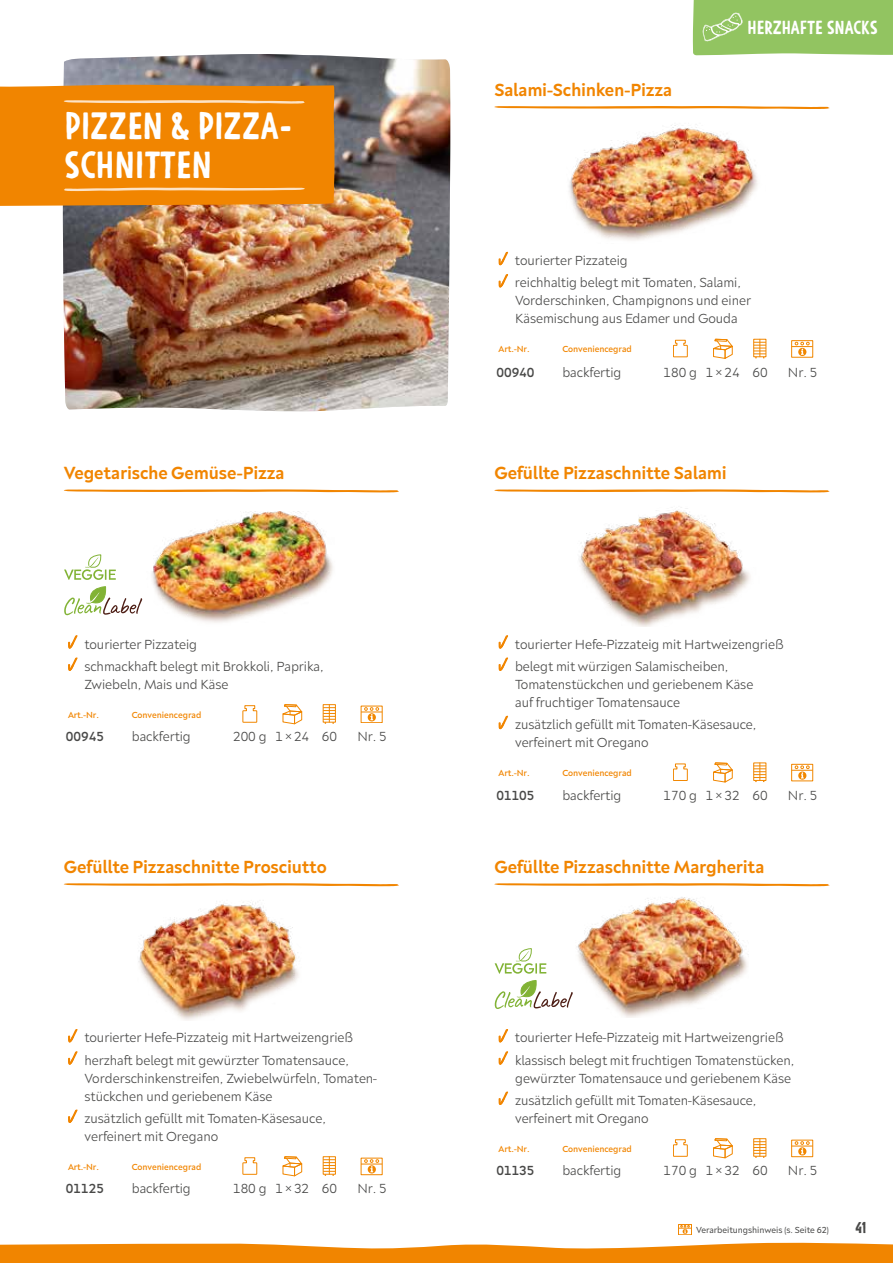
<style>
.page{position:relative;width:893px;height:1263px;background:#fff}
.page>*{position:absolute;margin:0;border:0;box-sizing:border-box;transform-origin:0 0}
.t1{font:36px/39px "Argone LC Bold";color:#fff}
.t2{font:600 18px "Neufreit";letter-spacing:-.005em;color:#f18500}
.t3{font:18px "Argone LC Bold";letter-spacing:-.015em;color:#fff}
.t4{font:15px "Argone LC Bold";color:#494948}
.t5{font:300 13.5px/22.2px "Neufreit";color:#494948}
.t6{font:500 13.5px "Neufreit";color:#494948}
.t7{font:500 9px "Neufreit";color:#f18500}
.t8{font:9px "Neufreit";color:#494948}
</style>
<div class="page">
<img style="left:62px;top:54px;width:388px;height:358px">
<svg style="left:494px;top:106px;width:336px;height:3px"></svg>
<img style="left:569px;top:125px;width:189px;height:116px">
<svg style="left:498px;top:251px;width:11px;height:15px"></svg>
<svg style="left:498px;top:274px;width:11px;height:14px"></svg>
<svg style="left:673px;top:340px;width:15px;height:17px"></svg>
<svg style="left:713px;top:339px;width:20px;height:20px"></svg>
<div style="left:753px;top:339px;width:13px;height:18px;border:1px solid #f18700"></div>
<svg style="left:754px;top:339px;width:12px;height:19px"></svg>
<div style="left:791px;top:340px;width:22px;height:18px;border:1px solid #f18700"></div>
<svg style="left:792px;top:342px;width:21px;height:14px"></svg>
<svg style="left:64px;top:489px;width:335px;height:3px"></svg>
<img style="left:142px;top:511px;width:191px;height:112px">
<svg style="left:68px;top:635px;width:10px;height:14px"></svg>
<svg style="left:68px;top:657px;width:10px;height:14px"></svg>
<svg style="left:243px;top:705px;width:14px;height:18px"></svg>
<svg style="left:283px;top:704px;width:19px;height:20px"></svg>
<div style="left:323px;top:704px;width:13px;height:18px;border:1px solid #f18700"></div>
<svg style="left:323px;top:705px;width:12px;height:19px"></svg>
<div style="left:361px;top:706px;width:21px;height:17px;border:1px solid #f18700"></div>
<svg style="left:361px;top:707px;width:21px;height:14px"></svg>
<svg style="left:64px;top:883px;width:335px;height:3px"></svg>
<img style="left:138px;top:902px;width:161px;height:118px">
<svg style="left:68px;top:1029px;width:10px;height:14px"></svg>
<svg style="left:68px;top:1051px;width:10px;height:14px"></svg>
<svg style="left:68px;top:1109px;width:10px;height:14px"></svg>
<svg style="left:243px;top:1157px;width:14px;height:18px"></svg>
<svg style="left:283px;top:1156px;width:19px;height:20px"></svg>
<div style="left:323px;top:1156px;width:13px;height:18px;border:1px solid #f18700"></div>
<svg style="left:323px;top:1157px;width:12px;height:19px"></svg>
<div style="left:361px;top:1158px;width:21px;height:17px;border:1px solid #f18700"></div>
<svg style="left:361px;top:1159px;width:21px;height:14px"></svg>
<svg style="left:494px;top:489px;width:336px;height:3px"></svg>
<img style="left:579px;top:507px;width:171px;height:120px">
<svg style="left:498px;top:635px;width:10px;height:14px"></svg>
<svg style="left:498px;top:657px;width:10px;height:14px"></svg>
<svg style="left:498px;top:715px;width:11px;height:15px"></svg>
<svg style="left:673px;top:764px;width:15px;height:17px"></svg>
<svg style="left:713px;top:762px;width:20px;height:20px"></svg>
<div style="left:753px;top:762px;width:13px;height:19px;border:1px solid #f18700"></div>
<svg style="left:754px;top:763px;width:12px;height:19px"></svg>
<div style="left:791px;top:764px;width:22px;height:17px;border:1px solid #f18700"></div>
<svg style="left:792px;top:765px;width:21px;height:15px"></svg>
<svg style="left:494px;top:883px;width:336px;height:3px"></svg>
<img style="left:577px;top:897px;width:171px;height:120px">
<svg style="left:498px;top:1029px;width:11px;height:14px"></svg>
<svg style="left:498px;top:1051px;width:10px;height:14px"></svg>
<svg style="left:498px;top:1091px;width:10px;height:14px"></svg>
<svg style="left:673px;top:1139px;width:15px;height:18px"></svg>
<svg style="left:713px;top:1138px;width:20px;height:20px"></svg>
<div style="left:753px;top:1138px;width:13px;height:18px;border:1px solid #f18700"></div>
<svg style="left:754px;top:1139px;width:12px;height:19px"></svg>
<div style="left:791px;top:1140px;width:22px;height:17px;border:1px solid #f18700"></div>
<svg style="left:792px;top:1141px;width:21px;height:14px"></svg>
<div style="left:678px;top:1224px;width:14px;height:11px;border:1px solid #f18700"></div>
<svg style="left:678px;top:1225px;width:13px;height:9px"></svg>
<svg style="left:495px;top:980px;width:78px;height:29px"></svg>
<svg style="left:495px;top:948px;width:51px;height:26px"></svg>
<svg style="left:64px;top:587px;width:78px;height:28px"></svg>
<svg style="left:64px;top:555px;width:52px;height:25px"></svg>
<div style="left:693px;top:0;width:200px;height:55px;background:#92c461"></div>
<div style="left:0;top:85px;width:335px;height:121px;background:#f18500"></div>
<svg style="left:0;top:1242px;width:893px;height:21px"></svg>
<h1 class="t1" style="left:64px;top:107px;width:230px">PIZZEN &amp; PIZZA-<br>SCHNITTEN</h1>
<h2 class="t2" style="left:64px;top:462px;width:222px">Vegetarische Gemüse-Pizza</h2>
<p class="t5" style="left:84px;top:633px;width:241px">tourierter Pizzateig<br>schmackhaft belegt mit Brokkoli, Paprika,</p>
<p class="t5" style="left:85px;top:673px;width:145px">Zwiebeln, Mais und Käse</p>
<p class="t7" style="left:68px;top:709px;width:33px">Art.-Nr.</p>
<p class="t7" style="left:132px;top:709px;width:71px">Conveniencegrad</p>
<p class="t6" style="left:66px;top:729px;width:40px">00945</p>
<p class="t5" style="left:132px;top:725px;width:61px">backfertig</p>
<p class="t5" style="left:233px;top:725px;width:106px">200 g 1×24 60</p>
<p class="t5" style="left:357px;top:725px;width:31px">Nr. 5</p>
<h2 class="t2" style="left:64px;top:856px;width:264px">Gefüllte Pizzaschnitte Prosciutto</h2>
<p class="t5" style="left:84px;top:1026px;width:270px">tourierter Hefe-Pizzateig mit Hartweizengrieß herzhaft belegt mit gewürzter Tomatensauce,</p>
<p class="t5" style="left:85px;top:1069px;width:294px;line-height:18px">Vorderschinkenstreifen, Zwiebelwürfeln, Tomaten&shy;stückchen und geriebenem Käse</p>
<p class="t5" style="left:85px;top:1109px;width:243px;line-height:18px">zusätzlich gefüllt mit Tomaten-Käsesauce, verfeinert mit Oregano</p>
<p class="t7" style="left:68px;top:1161px;width:33px">Art.-Nr.</p>
<p class="t7" style="left:132px;top:1161px;width:71px">Conveniencegrad</p>
<p class="t6" style="left:66px;top:1181px;width:40px">01125</p>
<p class="t5" style="left:132px;top:1177px;width:61px">backfertig</p>
<p class="t5" style="left:233px;top:1177px;width:106px">180 g 1×32 60</p>
<p class="t5" style="left:357px;top:1177px;width:31px">Nr. 5</p>
<h2 class="t2" style="left:494px;top:79px;width:179px">Salami-Schinken-Pizza</h2>
<h2 class="t3" style="left:747px;top:17px;width:132px">HERZHAFTE SNACKS</h2>
<p class="t5" style="left:515px;top:249px;width:228px">tourierter Pizzateig<br>reichhaltig belegt mit Tomaten, Salami,</p>
<p class="t5" style="left:515px;top:291px;width:237px;line-height:18px">Vorderschinken, Champignons und einer<br>Käsemischung aus Edamer und Gouda</p>
<p class="t7" style="left:499px;top:344px;width:33px">Art.-Nr.</p>
<p class="t7" style="left:562px;top:344px;width:71px">Conveniencegrad</p>
<p class="t6" style="left:496px;top:364px;width:40px">00940</p>
<p class="t5" style="left:562px;top:361px;width:61px">backfertig</p>
<p class="t5" style="left:664px;top:361px;width:106px">180 g 1×24 60</p>
<p class="t5" style="left:788px;top:361px;width:31px">Nr. 5</p>
<h2 class="t2" style="left:494px;top:462px;width:234px">Gefüllte Pizzaschnitte Salami</h2>
<p class="t5" style="left:515px;top:633px;width:270px">tourierter Hefe-Pizzateig mit Hartweizengrieß belegt mit würzigen Salamischeiben,</p>
<p class="t5" style="left:515px;top:675px;width:240px;line-height:18px">Tomatenstückchen und geriebenem Käse auf fruchtiger Tomatensauce</p>
<p class="t5" style="left:515px;top:715px;width:243px;line-height:18px">zusätzlich gefüllt mit Tomaten-Käsesauce, verfeinert mit Oregano</p>
<p class="t7" style="left:499px;top:768px;width:33px">Art.-Nr.</p>
<p class="t7" style="left:562px;top:768px;width:71px">Conveniencegrad</p>
<p class="t6" style="left:496px;top:787px;width:40px">01105</p>
<p class="t5" style="left:562px;top:784px;width:61px">backfertig</p>
<p class="t5" style="left:664px;top:784px;width:106px">170 g 1×32 60</p>
<p class="t5" style="left:788px;top:784px;width:31px">Nr. 5</p>
<h2 class="t2" style="left:494px;top:856px;width:272px">Gefüllte Pizzaschnitte Margherita</h2>
<p class="t5" style="left:515px;top:1026px;width:281px">tourierter Hefe-Pizzateig mit Hartweizengrieß klassisch belegt mit fruchtigen Tomatenstücken,</p>
<p class="t5" style="left:515px;top:1067px;width:278px">gewürzter Tomatensauce und geriebenem Käse zusätzlich gefüllt mit Tomaten-Käsesauce,</p>
<p class="t5" style="left:515px;top:1107px;width:135px">verfeinert mit Oregano</p>
<p class="t7" style="left:499px;top:1143px;width:33px">Art.-Nr.</p>
<p class="t7" style="left:562px;top:1143px;width:71px">Conveniencegrad</p>
<p class="t6" style="left:496px;top:1163px;width:40px">01135</p>
<p class="t5" style="left:562px;top:1159px;width:61px">backfertig</p>
<p class="t5" style="left:664px;top:1159px;width:106px">170 g 1×32 60</p>
<p class="t5" style="left:788px;top:1159px;width:31px">Nr. 5</p>
<p class="t8" style="left:696px;top:1224px;width:134px">Verarbeitungshinweis (s. Seite 62)</p>
<p class="t4" style="left:855px;top:1218px;width:13px">41</p>
</div>
